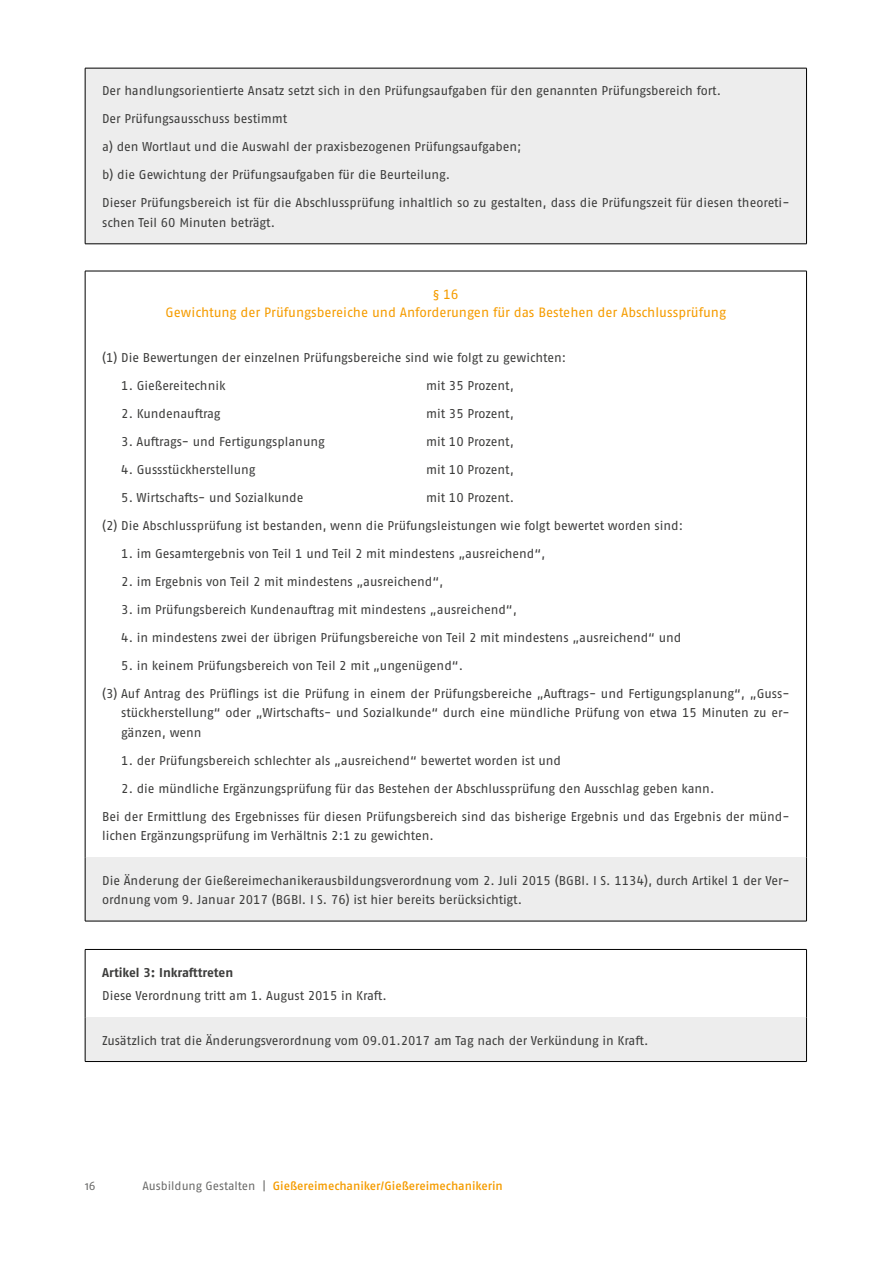
<style>
.page{position:relative;width:893px;height:1263px;background:#fff}
.page>*{position:absolute;margin:0;border:0;box-sizing:border-box;transform-origin:0 0}
.id550{font:13.5px/18px "Fago Pro";letter-spacing:-.005em;color:#f59c00;text-align:center}
.id540{font:12.75px/19.5px "Fago Pro";letter-spacing:-.005em;color:#3c3c3b}
.id540-2{font:700 12.75px "Fago Pro";letter-spacing:-.005em;color:#3c3c3b}
.t1{font:500 12px "Fago Pro";letter-spacing:-.005em;color:#f59c00}
.t2{font:12px "Fago Pro";color:#6b6b6a}
.s1{font-weight:400;color:#6b6b6a}
</style>
<div class="page">
<div style="left:85px;top:68px;width:721px;height:176px;background:#ededed"></div>
<hr style="left:85px;top:68px;width:722px;height:1px;background:#000">
<hr style="left:85px;top:68px;width:1px;height:176px;background:#000">
<hr style="left:806px;top:68px;width:1px;height:176px;background:#000">
<hr style="left:85px;top:244px;width:722px;height:1px;background:#000">
<div style="left:85px;top:857px;width:721px;height:64px;background:#ededed"></div>
<hr style="left:85px;top:271px;width:722px;height:1px;background:#000">
<hr style="left:85px;top:271px;width:1px;height:586px;background:#000">
<hr style="left:806px;top:271px;width:1px;height:586px;background:#000">
<hr style="left:85px;top:857px;width:1px;height:64px;background:#000">
<hr style="left:806px;top:857px;width:1px;height:64px;background:#000">
<hr style="left:85px;top:921px;width:722px;height:1px;background:#000">
<div style="left:85px;top:1017px;width:721px;height:44px;background:#ededed"></div>
<hr style="left:85px;top:949px;width:722px;height:1px;background:#000">
<hr style="left:85px;top:949px;width:1px;height:68px;background:#000">
<hr style="left:806px;top:949px;width:1px;height:68px;background:#000">
<hr style="left:85px;top:1017px;width:1px;height:44px;background:#000">
<hr style="left:806px;top:1017px;width:1px;height:44px;background:#000">
<hr style="left:85px;top:1061px;width:722px;height:1px;background:#000">
<p class="id540" style="left:102px;top:81px;width:621px">Der handlungsorientierte Ansatz setzt sich in den Prüfungsaufgaben für den genannten Prüfungsbereich fort.</p>
<p class="id540" style="left:102px;top:109px;width:186px">Der Prüfungsausschuss bestimmt</p>
<p class="id540" style="left:102px;top:137px;width:421px">a) den Wortlaut und die Auswahl der praxisbezogenen Prüfungsaufgaben;</p>
<p class="id540" style="left:102px;top:165px;width:349px">b) die Gewichtung der Prüfungsaufgaben für die Beurteilung.</p>
<p class="id540" style="left:102px;top:193px;width:689px">Dieser Prüfungsbereich ist für die Abschlussprüfung inhaltlich so zu gestalten, dass die Prüfungszeit für diesen theoreti&shy;schen Teil 60 Minuten beträgt.</p>
<h1 class="id550" style="left:166px;top:285px;width:562px">§ 16<br>Gewichtung der Prüfungsbereiche und Anforderungen für das Bestehen der Abschlussprüfung</h1>
<p class="id540" style="left:102px;top:348px;width:465px">(1) Die Bewertungen der einzelnen Prüfungsbereiche sind wie folgt zu gewichten:</p>
<p class="id540" style="left:121px;top:376px;width:106px">1. Gießereitechnik</p>
<p class="id540" style="left:426px;top:376px;width:89px">mit 35 Prozent,</p>
<p class="id540" style="left:121px;top:404px;width:101px">2. Kundenauftrag</p>
<p class="id540" style="left:426px;top:404px;width:89px">mit 35 Prozent,</p>
<p class="id540" style="left:121px;top:432px;width:205px">3. Auftrags- und Fertigungsplanung</p>
<p class="id540" style="left:426px;top:432px;width:89px">mit 10 Prozent,</p>
<p class="id540" style="left:121px;top:460px;width:136px">4. Gussstückherstellung</p>
<p class="id540" style="left:426px;top:460px;width:89px">mit 10 Prozent,</p>
<p class="id540" style="left:121px;top:488px;width:184px">5. Wirtschafts- und Sozialkunde</p>
<p class="id540" style="left:426px;top:488px;width:89px">mit 10 Prozent.</p>
<p class="id540" style="left:102px;top:516px;width:582px">(2) Die Abschlussprüfung ist bestanden, wenn die Prüfungsleistungen wie folgt bewertet worden sind:</p>
<p class="id540" style="left:121px;top:544px;width:426px">1. im Gesamtergebnis von Teil 1 und Teil 2 mit mindestens „ausreichend“,</p>
<p class="id540" style="left:121px;top:572px;width:324px">2. im Ergebnis von Teil 2 mit mindestens „ausreichend“,</p>
<p class="id540" style="left:121px;top:600px;width:397px">3. im Prüfungsbereich Kundenauftrag mit mindestens „ausreichend“,</p>
<p class="id540" style="left:121px;top:628px;width:562px">4. in mindestens zwei der übrigen Prüfungsbereiche von Teil 2 mit mindestens „ausreichend“ und</p>
<p class="id540" style="left:121px;top:656px;width:343px">5. in keinem Prüfungsbereich von Teil 2 mit „ungenügend“.</p>
<p class="id540" style="left:121px;top:684px;width:670px;text-align:justify;text-indent:-19px">(3) Auf Antrag des Prüflings ist die Prüfung in einem der Prüfungsbereiche „Auftrags- und Fertigungsplanung“, „Guss&shy;stückherstellung“ oder „Wirtschafts- und Sozialkunde“ durch eine mündliche Prüfung von etwa 15 Minuten zu er&shy;gänzen, wenn</p>
<p class="id540" style="left:121px;top:751px;width:441px">1. der Prüfungsbereich schlechter als „ausreichend“ bewertet worden ist und</p>
<p class="id540" style="left:121px;top:779px;width:595px">2. die mündliche Ergänzungsprüfung für das Bestehen der Abschlussprüfung den Ausschlag geben kann.</p>
<p class="id540" style="left:102px;top:807px;width:689px">Bei der Ermittlung des Ergebnisses für diesen Prüfungsbereich sind das bisherige Ergebnis und das Ergebnis der münd&shy;lichen Ergänzungsprüfung im Verhältnis 2:1 zu gewichten.</p>
<p class="id540" style="left:102px;top:870px;width:689px">Die Änderung der Gießereimechanikerausbildungsverordnung vom 2. Juli 2015 (BGBl. I S. 1134), durch Artikel 1 der Ver&shy;ordnung vom 9. Januar 2017 (BGBl. I S. 76) ist hier bereits berücksichtigt.</p>
<p class="id540-2" style="left:102px;top:964px;width:133px">Artikel 3: Inkrafttreten</p>
<p class="id540" style="left:102px;top:986px;width:286px">Diese Verordnung tritt am 1. August 2015 in Kraft.</p>
<p class="id540" style="left:102px;top:1030px;width:548px">Zusätzlich trat die Änderungsverordnung vom 09.01.2017 am Tag nach der Verkündung in Kraft.</p>
<p class="t2" style="left:85px;top:1178px;width:12px">16</p>
<p class="t1" style="left:142px;top:1178px;width:362px"><span class="s1">Ausbildung Gestalten |</span> Gießereimechaniker/Gießereimechanikerin</p>
</div>
